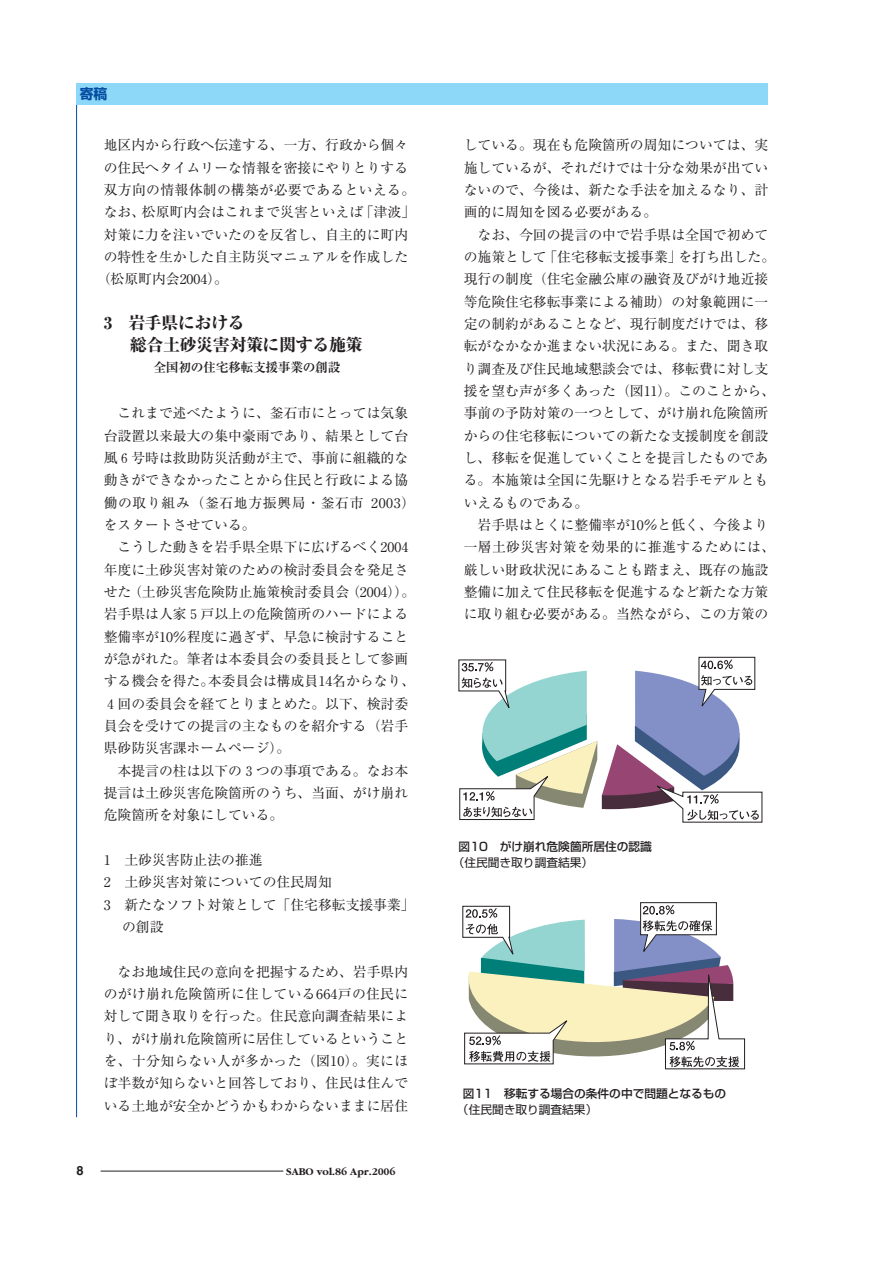
<style>
.page{position:relative;width:893px;height:1262px;background:#fff}
.page>*{position:absolute;margin:0;border:0;box-sizing:border-box;transform-origin:0 0}
.t1{font:800 16.95px/22.4px "Ryumin";letter-spacing:-.025em;color:#231f20}
.t2{font:13.8px/22.4px "Ryumin";color:#231f20}
.t3{font:13.8px "Ryumin";letter-spacing:.025em;color:#231f20}
.t4{font:700 13.8px "Shin Go";color:#034ea2}
.t5{font:700 12.75px "Ryumin";letter-spacing:-.025em;color:#231f20}
.t6{font:12.75px "Midashi Go MB31";color:#231f20}
.t7{font:500 11.7px "Shin Go";color:#231f20}
.t8{font:11.7px "Shin Go";color:#231f20}
.t9{font:700 10.65px "Garamond";color:#231f20}
</style>
<div class="page">
<hr style="left:76px;top:84px;width:1px;height:1033px;background:#034ea2">
<div style="left:77px;top:84px;width:691px;height:21px;background:#8dd8f8"></div>
<hr style="left:101px;top:1170px;width:182px;height:1px;background:#231f20">
<svg style="left:458px;top:656px;width:304px;height:167px"></svg>
<svg style="left:462px;top:902px;width:283px;height:167px"></svg>
<p class="t4" style="left:80px;top:88px;width:29px">寄稿</p>
<p class="t2" style="left:104px;top:136px;width:306px">地区内から行政へ伝達する、一方、行政から個々</p>
<p class="t2" style="left:104px;top:158px;width:306px">の住民へタイムリーな情報を密接にやりとりする</p>
<p class="t3" style="left:104px;top:185px;width:313px">双方向の情報体制の構築が必要であるといえる。</p>
<p class="t2" style="left:104px;top:203px;width:313px">なお、松原町内会はこれまで災害といえば「津波」</p>
<p class="t2" style="left:104px;top:225px;width:306px">対策に力を注いでいたのを反省し、自主的に町内</p>
<p class="t2" style="left:104px;top:247px;width:306px">の特性を生かした自主防災マニュアルを作成した</p>
<p class="t2" style="left:97px;top:270px;width:133px">（松原町内会2004）。</p>
<p class="t1" style="left:130px;top:313px;width:234px;text-indent:-26px">3 岩手県における<br>総合土砂災害対策に関する施策</p>
<p class="t5" style="left:153px;top:362px;width:188px">全国初の住宅移転支援事業の創設</p>
<p class="t2" style="left:104px;top:404px;width:313px;text-indent:14px">これまで述べたように、釜石市にとっては気象台設置以来最大の集中豪雨であり、結果として台風６号時は救助防災活動が主で、事前に組織的な動きができなかったことから住民と行政による協働の取り組み（釜石地方振興局・釜石市 2003）をスタートさせている。</p>
<p class="t2" style="left:104px;top:538px;width:313px;text-indent:14px">こうした動きを岩手県全県下に広げるべく2004年度に土砂災害対策のための検討委員会を発足させた（土砂災害危険防止施策検討委員会（2004））。岩手県は人家５戸以上の危険箇所のハードによる整備率が10％程度に過ぎず、早急に検討することが急がれた。筆者は本委員会の委員長として参画する機会を得た。本委員会は構成員14名からなり、<br>４回の委員会を経てとりまとめた。以下、検討委員会を受けての提言の主なものを紹介する（岩手県砂防災害課ホームページ）。</p>
<p class="t2" style="left:104px;top:761px;width:306px;text-align:justify;text-indent:14px">本提言の柱は以下の３つの事項である。なお本提言は土砂災害危険箇所のうち、当面、がけ崩れ危険箇所を対象にしている。</p>
<p class="t2" style="left:104px;top:850px;width:160px">1 土砂災害防止法の推進</p>
<p class="t2" style="left:104px;top:873px;width:230px">2 土砂災害対策についての住民周知</p>
<p class="t2" style="left:104px;top:895px;width:312px">3 新たなソフト対策として「住宅移転支援事業」</p>
<p class="t2" style="left:122px;top:917px;width:43px">の創設</p>
<p class="t2" style="left:104px;top:962px;width:306px;text-align:justify;text-indent:14px">なお地域住民の意向を把握するため、岩手県内のがけ崩れ危険箇所に住している664戸の住民に対して聞き取りを行った。住民意向調査結果により、がけ崩れ危険箇所に居住しているということを、十分知らない人が多かった（図10）。実にほぼ半数が知らないと回答しており、住民は住んでいる土地が安全かどうかもわからないままに居住</p>
<p class="t6" style="left:77px;top:1165px;width:9px">8</p>
<p class="t9" style="left:286px;top:1167px;width:111px">SABO vol.86 Apr.2006</p>
<p class="t2" style="left:463px;top:136px;width:306px;text-align:justify">している。現在も危険箇所の周知については、実施しているが、それだけでは十分な効果が出ていないので、今後は、新たな手法を加えるなり、計画的に周知を図る必要がある。</p>
<p class="t2" style="left:463px;top:225px;width:313px;text-indent:14px">なお、今回の提言の中で岩手県は全国で初めての施策として「住宅移転支援事業」を打ち出した。現行の制度（住宅金融公庫の融資及びがけ地近接等危険住宅移転事業による補助）の対象範囲に一定の制約があることなど、現行制度だけでは、移転がなかなか進まない状況にある。また、聞き取り調査及び住民地域懇談会では、移転費に対し支援を望む声が多くあった（図11）。このことから、事前の予防対策の一つとして、がけ崩れ危険箇所からの住宅移転についての新たな支援制度を創設し、移転を促進していくことを提言したものである。本施策は全国に先駆けとなる岩手モデルともいえるものである。</p>
<p class="t2" style="left:463px;top:515px;width:313px;text-align:center">岩手県はとくに整備率が10％と低く、今後より<br>一層土砂災害対策を効果的に推進するためには、厳しい財政状況にあることも踏まえ、既存の施設整備に加えて住民移転を促進するなど新たな方策に取り組む必要がある。当然ながら、この方策の</p>
<p class="t7" style="left:458px;top:842px;width:195px">図10 がけ崩れ危険箇所居住の認識</p>
<p class="t8" style="left:453px;top:858px;width:142px">（住民聞き取り調査結果）</p>
<p class="t7" style="left:463px;top:1088px;width:265px">図11 移転する場合の条件の中で問題となるもの</p>
<p class="t8" style="left:457px;top:1104px;width:142px">（住民聞き取り調査結果）</p>
</div>
